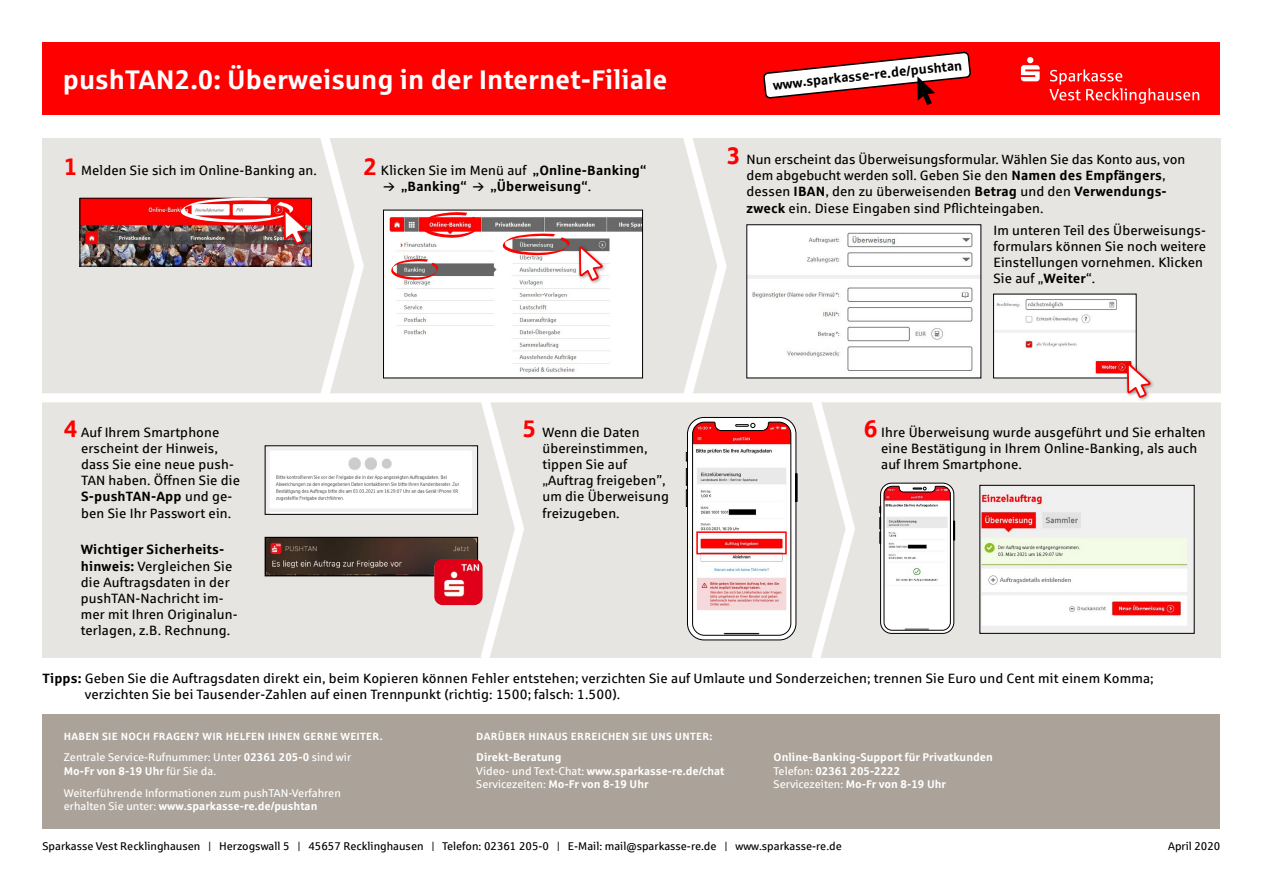
<style>
.page{position:relative;width:1263px;height:893px;background:#fff}
.page>*{position:absolute;margin:0;border:0;box-sizing:border-box;transform-origin:0 0}
.t1{font:700 27px "Sparkasse Rg";color:#fff}
.t2{font:13.5px/16.2px "Sparkasse Rg";letter-spacing:.01em;color:#000}
.t3{font:700 13.5px/16.2px "Sparkasse Rg";letter-spacing:.01em;color:#000}
.t4{font:700 11.25px/13.5px "Sparkasse Rg";color:#fff}
.t5{font:11.25px/13.5px "Sparkasse Rg";color:#fff}
.t6{font:11.25px "Sparkasse Rg";color:#000}
.t7{font:700 10.5px "Sparkasse Rg";letter-spacing:.025em;color:#fff}
.s1{font-weight:700;font-size:24px;color:#f00}
.s2{font-size:24px;color:#f00}
.s3{font-weight:400}
.s4{font-weight:700}
</style>
<div class="page">
<div style="left:42px;top:138px;width:1178px;height:520px;background:#e7e5e1"></div>
<div style="left:28px;top:393px;width:1206px;height:9px;background:#fff"></div>
<svg style="left:805px;top:393px;width:55px;height:265px"></svg>
<div style="left:43px;top:43px;width:1177px;height:72px;background:#f00"></div>
<svg style="left:676px;top:138px;width:55px;height:256px"></svg>
<img style="left:385px;top:212px;width:256px;height:164px">
<div style="left:383px;top:210px;width:260px;height:168px;border:1px solid #000"></div>
<img style="left:982px;top:487px;width:210px;height:144px">
<div style="left:577px;top:244px;width:30px;height:41px;background:#000;opacity:.4"></div>
<svg style="left:390px;top:212px;width:214px;height:446px"></svg>
<img style="left:82px;top:200px;width:97px;height:64px">
<div style="left:80px;top:198px;width:232px;height:68px;border:1px solid #000"></div>
<svg style="left:179px;top:138px;width:190px;height:356px"></svg>
<img style="left:748px;top:227px;width:231px;height:149px">
<img style="left:995px;top:296px;width:139px;height:80px">
<div style="left:1125px;top:361px;width:30px;height:41px;background:#000;opacity:.4"></div>
<svg style="left:1125px;top:362px;width:27px;height:272px"></svg>
<svg style="left:764px;top:52px;width:206px;height:53px"></svg>
<div style="left:43px;top:714px;width:1177px;height:115px;background:#aba399"></div>
<svg style="left:1021px;top:57px;width:178px;height:47px"></svg>
<svg style="left:686px;top:417px;width:111px;height:223px"></svg>
<svg style="left:879px;top:483px;width:76px;height:151px;background:#e5d8d8"></svg>
<div style="left:696px;top:531px;width:91px;height:23px;border:2px solid #f00"></div>
<img style="left:267px;top:448px;width:209px;height:65px">
<div style="left:265px;top:446px;width:213px;height:69px;border:1px solid #000"></div>
<img style="left:267px;top:539px;width:209px;height:35px">
<div style="left:265px;top:537px;width:213px;height:39px;border:1px solid #000"></div>
<img style="left:434px;top:559px;width:49px;height:46px">
<h1 class="t1" style="left:63px;top:62px;width:606px">pushTAN2.0: Überweisung in der Internet-Filiale</h1>
<p class="t2" style="left:64px;top:162px;width:255px"><span class="s1">1</span> Melden Sie sich im Online-Banking an.</p>
<p class="t3" style="left:401px;top:162px;width:247px;text-indent:-37px"><span class="s2">2</span> <span class="s3">Klicken Sie im Menü auf</span> „Online-Banking“ „Banking“</p>
<p class="t3" style="left:490px;top:178px;width:102px">„Überweisung“<span class="s3">.</span></p>
<p class="t2" style="left:81px;top:423px;width:160px;text-indent:-17px"><span class="s1">4</span> Auf Ihrem Smartphone erscheint der Hinweis, dass Sie eine neue push-<br>TAN haben. Öffnen Sie die<br><span class="s4">S-pushTAN-App</span> und ge&shy;ben Sie Ihr Passwort ein.</p>
<p class="t2" style="left:81px;top:541px;width:158px"><span class="s4">Wichtiger Sicherheits&shy;hinweis:</span> Vergleichen Sie die Auftragsdaten in der pushTAN-Nachricht im&shy;mer mit Ihren Originalun&shy;terlagen, z.B. Rechnung.</p>
<p class="t2" style="left:542px;top:423px;width:128px;text-indent:-20px"><span class="s1">5</span> Wenn die Daten übereinstimmen, tippen Sie auf „Auftrag freigeben”, um die Überweisung freizugeben.</p>
<p class="t3" style="left:772px;top:76px;width:192px;rotate:-6deg">www.sparkasse-re.de/pushtan</p>
<p class="t2" style="left:746px;top:151px;width:440px;text-indent:-20px"><span class="s1">3</span> Nun erscheint das Überweisungsformular. Wählen Sie das Konto aus, von dem abgebucht werden soll. Geben Sie den <span class="s4">Namen des Empfängers</span>, dessen <span class="s4">IBAN</span>, den zu überweisenden <span class="s4">Betrag</span> und den <span class="s4">Verwendungs&shy;zweck</span> ein. Diese Eingaben sind Pflichteingaben.</p>
<p class="t2" style="left:993px;top:221px;width:214px">Im unteren Teil des Überweisungs&shy;formulars können Sie noch weitere<br>Einstellungen vornehmen. Klicken<br>Sie auf „<span class="s4">Weiter</span>“.</p>
<p class="t2" style="left:881px;top:423px;width:326px;text-indent:-17px"><span class="s1">6</span> Ihre Überweisung wurde ausgeführt und Sie erhalten eine Bestätigung in Ihrem Online-Banking, als auch auf Ihrem Smartphone.</p>
<p class="t2" style="left:85px;top:669px;width:1070px;text-indent:-42px"><span class="s4">Tipps:</span> Geben Sie die Auftragsdaten direkt ein, beim Kopieren können Fehler entstehen; verzichten Sie auf Umlaute und Sonderzeichen; trennen Sie Euro und Cent mit einem Komma; verzichten Sie bei Tausender-Zahlen auf einen Trennpunkt (richtig: 1500; falsch: 1.500).</p>
<p class="t7" style="left:64px;top:730px;width:320px">HABEN SIE NOCH FRAGEN? WIR HELFEN IHNEN GERNE WEITER.</p>
<p class="t5" style="left:64px;top:750px;width:289px">Zentrale Service-Rufnummer: Unter <span class="s4">02361 205-0</span> sind wir<br><span class="s4">Mo-Fr von 8-19 Uhr</span> für Sie da.</p>
<p class="t5" style="left:64px;top:786px;width:279px">Weiterführende Informationen zum pushTAN-Verfahren erhalten Sie unter: <span class="s4">www.sparkasse-re.de/pushtan</span></p>
<p class="t7" style="left:476px;top:730px;width:238px">DARÜBER HINAUS ERREICHEN SIE UNS UNTER:</p>
<p class="t4" style="left:476px;top:750px;width:250px">Direkt-Beratung<br><span class="s3">Video- und Text-Chat:</span> www.sparkasse-re.de/chat<br><span class="s3">Servicezeiten:</span> Mo-Fr von 8-19 Uhr</p>
<p class="t4" style="left:774px;top:750px;width:221px">Online-Banking-Support für Privatkunden<br><span class="s3">Telefon:</span> 02361 205-2222<br><span class="s3">Servicezeiten:</span> Mo-Fr von 8-19 Uhr</p>
<p class="t6" style="left:43px;top:840px;width:801px">Sparkasse Vest Recklinghausen | Herzogswall 5 | 45657 Recklinghausen | Telefon: 02361 205-0 | E-Mail: mail@sparkasse-re.de | www.sparkasse-re.de</p>
<p class="t6" style="left:1168px;top:840px;width:54px">April 2020</p>
</div>
